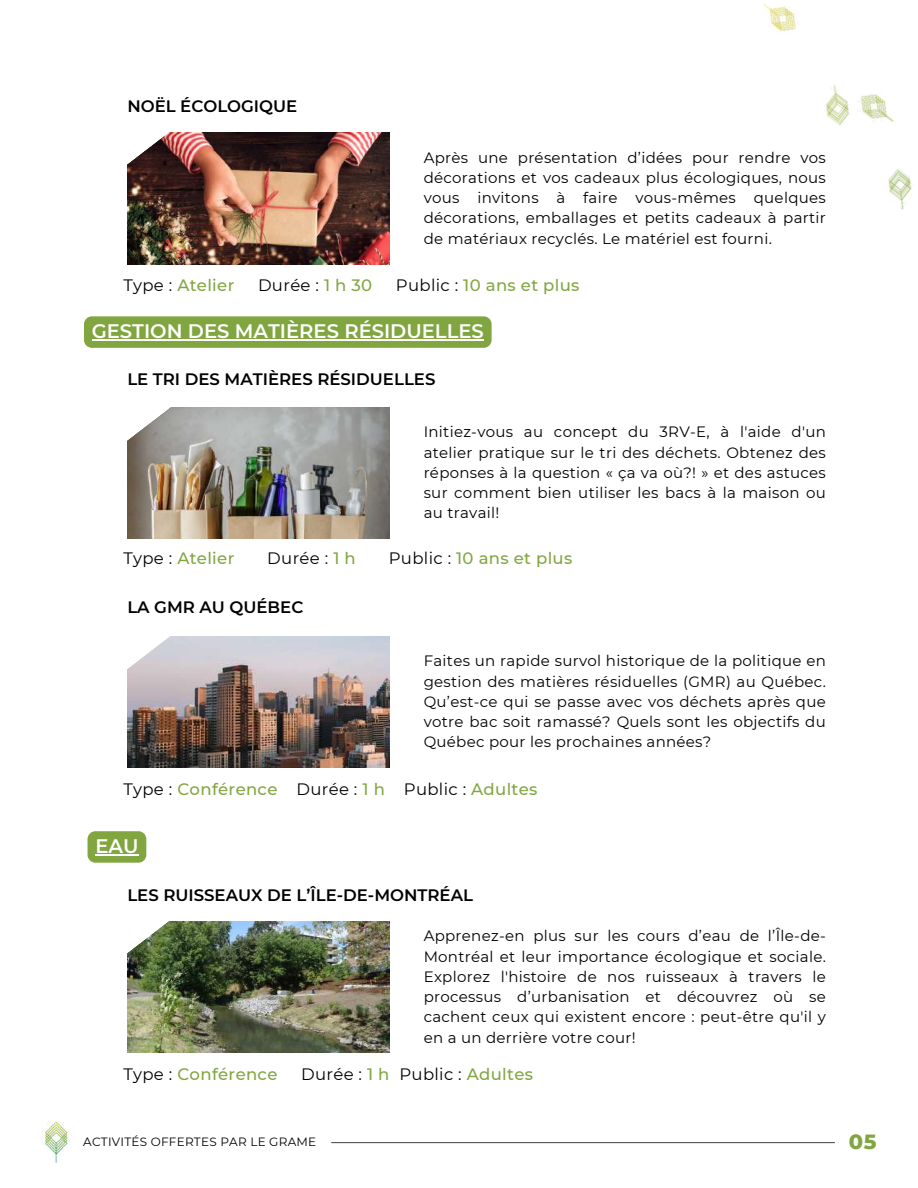
<style>
.page{position:relative;width:918px;height:1188px;background:#fff}
.page>*{position:absolute;margin:0;border:0;box-sizing:border-box;transform-origin:0 0}
.t1{font:800 21px "Montserrat";color:#81a640}
.t2{font:600 19.5px "Montserrat";color:#fff}
.t3{font:500 16.5px "Montserrat";letter-spacing:.02em;color:#81a640}
.t4{font:600 16.5px "Montserrat";color:#000}
.t5{font:16.5px "Montserrat";letter-spacing:.02em;color:#000}
.t6{font:15px/20.2px "Montserrat";letter-spacing:.02em;color:#000;text-align:justify}
.t7{font:12px "Montserrat";letter-spacing:.02em;color:#000}
.s1{font-weight:400;color:#000}
.s2{font-weight:500;color:#81a640}
</style>
<div class="page">
<img style="left:127px;top:407px;width:262px;height:132px">
<hr style="left:332px;top:1142px;width:503px;height:1px;background:#545454">
<img style="left:42px;top:1121px;width:28px;height:42px">
<svg style="left:127px;top:407px;width:56px;height:42px"></svg>
<img style="left:127px;top:636px;width:262px;height:132px">
<svg style="left:127px;top:636px;width:56px;height:42px"></svg>
<img style="left:127px;top:921px;width:262px;height:132px">
<svg style="left:127px;top:921px;width:56px;height:41px"></svg>
<div style="left:84px;top:316px;width:408px;height:32px;background:#81a640;border-radius:8px"></div>
<hr style="left:92px;top:339px;width:392px;height:2px;background:#fff">
<div style="left:88px;top:831px;width:58px;height:32px;background:#81a640;border-radius:8px"></div>
<hr style="left:95px;top:854px;width:44px;height:1px;background:#fff">
<img style="left:763px;top:3px;width:149px;height:207px">
<img style="left:127px;top:133px;width:262px;height:131px">
<svg style="left:127px;top:132px;width:56px;height:41px"></svg>
<p class="t4" style="left:127px;top:96px;width:172px">NOËL ÉCOLOGIQUE</p>
<p class="t6" style="left:424px;top:147px;width:404px">Après une présentation d’idées pour rendre vos décorations et vos cadeaux plus écologiques, nous vous invitons à faire vous-mêmes quelques décorations, emballages et petits cadeaux à partir de matériaux recyclés. Le matériel est fourni.</p>
<p class="t3" style="left:123px;top:275px;width:113px"><span class="s1">Type :</span> Atelier</p>
<p class="t5" style="left:258px;top:275px;width:116px">Durée : <span class="s2">1 h 30</span></p>
<p class="t3" style="left:396px;top:275px;width:185px"><span class="s1">Public :</span> 10 ans et plus</p>
<h2 class="t2" style="left:92px;top:319px;width:393px">GESTION DES MATIÈRES RÉSIDUELLES</h2>
<p class="t4" style="left:127px;top:369px;width:310px">LE TRI DES MATIÈRES RÉSIDUELLES</p>
<p class="t6" style="left:424px;top:422px;width:404px">Initiez-vous au concept du 3RV-E, à l'aide d'un atelier pratique sur le tri des déchets. Obtenez des réponses à la question « ça va où?! » et des astuces sur comment bien utiliser les bacs à la maison ou au travail!</p>
<p class="t3" style="left:123px;top:548px;width:113px"><span class="s1">Type :</span> Atelier</p>
<p class="t5" style="left:267px;top:548px;width:90px">Durée : <span class="s2">1 h</span></p>
<p class="t3" style="left:389px;top:548px;width:185px"><span class="s1">Public :</span> 10 ans et plus</p>
<p class="t4" style="left:127px;top:597px;width:178px">LA GMR AU QUÉBEC</p>
<p class="t6" style="left:424px;top:651px;width:404px">Faites un rapide survol historique de la politique en gestion des matières résiduelles (GMR) au Québec.<br>Qu’est-ce qui se passe avec vos déchets après que votre bac soit ramassé? Quels sont les objectifs du Québec pour les prochaines années?</p>
<p class="t3" style="left:123px;top:779px;width:416px"><span class="s1">Type :</span> Conférence <span class="s1">Durée :</span> 1 h <span class="s1">Public :</span> Adultes</p>
<h2 class="t2" style="left:95px;top:834px;width:45px">EAU</h2>
<p class="t4" style="left:127px;top:885px;width:347px">LES RUISSEAUX DE L’ÎLE-DE-MONTRÉAL</p>
<p class="t6" style="left:424px;top:926px;width:404px">Apprenez-en plus sur les cours d’eau de l’Île-de-Montréal et leur importance écologique et sociale.<br>Explorez l'histoire de nos ruisseaux à travers le processus d’urbanisation et découvrez où se cachent ceux qui existent encore : peut-être qu'il y en a un derrière votre cour!</p>
<p class="t3" style="left:123px;top:1064px;width:156px"><span class="s1">Type :</span> Conférence</p>
<p class="t5" style="left:301px;top:1064px;width:233px">Durée : <span class="s2">1 h</span> Public : <span class="s2">Adultes</span></p>
<p class="t7" style="left:83px;top:1134px;width:235px">ACTIVITÉS OFFERTES PAR LE GRAME</p>
<h1 class="t1" style="left:849px;top:1128px;width:29px">05</h1>
</div>
